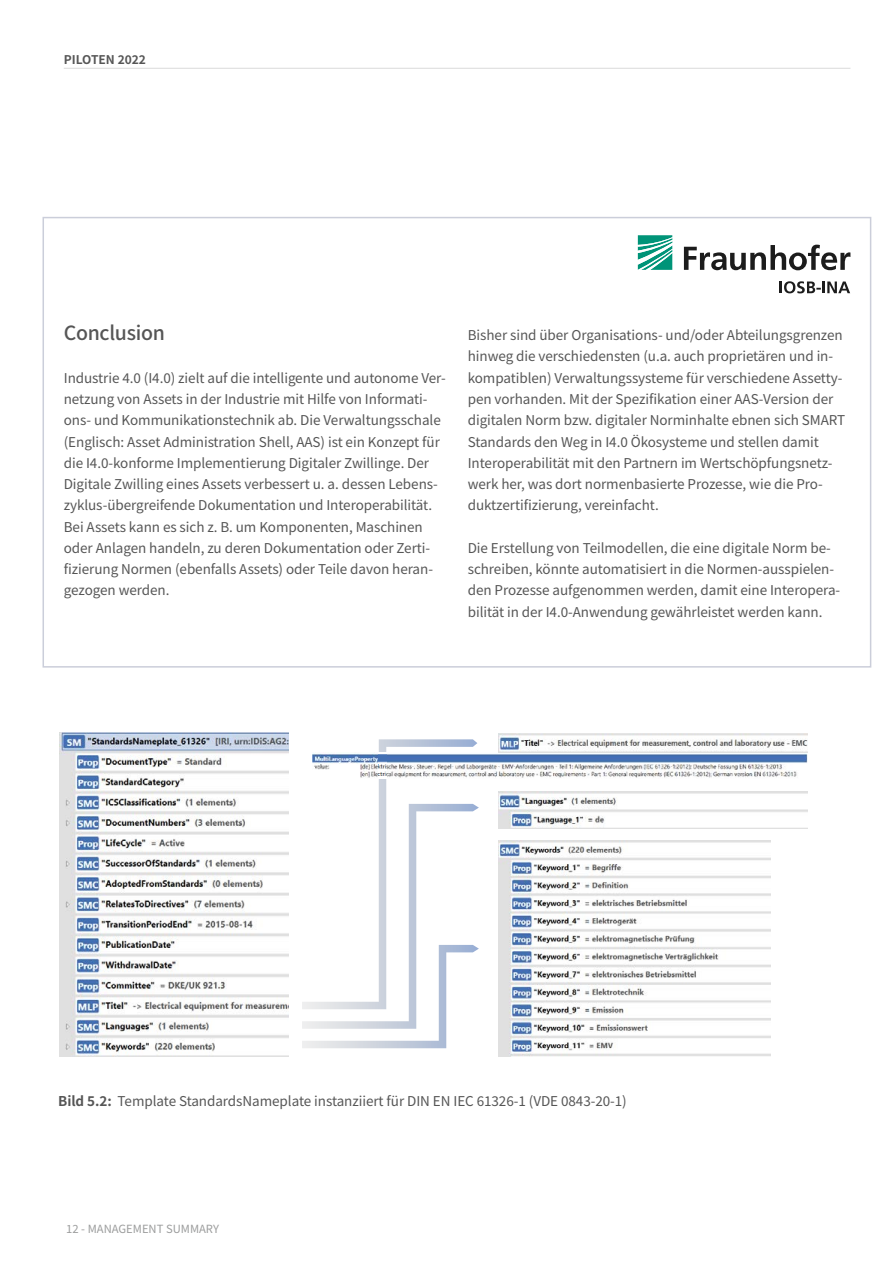
<style>
.page{position:relative;width:893px;height:1263px;background:#fff}
.page>*{position:absolute;margin:0;border:0;box-sizing:border-box;transform-origin:0 0}
._03_Titel_H3_14_EINL{font:500 19.5px "Noto Sans TC";letter-spacing:-.015em;color:#565656}
._06_Fließtext{font:13.5px/21.3px "Noto Sans TC";letter-spacing:-.005em;color:#565656}
._05_KAPITEL_INKS{font:700 12px "Noto Sans TC";color:#565656}
.MASTER_Seitenzahlen{font:11.25px "Noto Sans TC";color:#9c9d9d}
.s1{font-weight:700}
</style>
<div class="page">
<div style="left:43px;top:217px;width:828px;height:451px;border:2px solid #cbceda"></div>
<svg style="left:638px;top:235px;width:34px;height:35px"></svg>
<svg style="left:684px;top:245px;width:166px;height:25px"></svg>
<svg style="left:780px;top:281px;width:70px;height:12px"></svg>
<img style="left:378px;top:739px;width:99px;height:65px">
<img style="left:60px;top:732px;width:229px;height:324px">
<img style="left:498px;top:792px;width:309px;height:36px">
<img style="left:312px;top:752px;width:495px;height:26px">
<img style="left:379px;top:752px;width:7px;height:26px">
<img style="left:498px;top:733px;width:309px;height:20px">
<img style="left:498px;top:841px;width:273px;height:215px">
<img style="left:378px;top:804px;width:101px;height:141px">
<img style="left:302px;top:945px;width:177px;height:103px">
<hr style="left:64px;top:68px;width:786px;height:1px;background:#dadada">
<p class="_05_KAPITEL_INKS" style="left:64px;top:53px;width:84px">PILOTEN 2022</p>
<p class="_03_Titel_H3_14_EINL" style="left:64px;top:322px;width:103px">Conclusion</p>
<p class="_06_Fließtext" style="left:64px;top:367px;width:383px">Industrie 4.0 (I4.0) zielt auf die intelligente und autonome Ver&shy;netzung von Assets in der Industrie mit Hilfe von Informati&shy;ons- und Kommunikationstechnik ab. Die Verwaltungsschale (Englisch: Asset Administration Shell, AAS) ist ein Konzept für die I4.0-konforme Implementierung Digitaler Zwillinge. Der Digitale Zwilling eines Assets verbessert u. a. dessen Lebens&shy;zyklus-übergreifende Dokumentation und Interoperabilität.<br>Bei Assets kann es sich z. B. um Komponenten, Maschinen oder Anlagen handeln, zu deren Dokumentation oder Zerti&shy;fizierung Normen (ebenfalls Assets) oder Teile davon heran&shy;gezogen werden.</p>
<p class="_06_Fließtext" style="left:468px;top:325px;width:379px">Bisher sind über Organisations- und/oder Abteilungsgrenzen hinweg die verschiedensten (u.a. auch proprietären und in&shy;kompatiblen) Verwaltungssysteme für verschiedene Assetty&shy;pen vorhanden. Mit der Spezifikation einer AAS-Version der digitalen Norm bzw. digitaler Norminhalte ebnen sich SMART Standards den Weg in I4.0 Ökosysteme und stellen damit Interoperabilität mit den Partnern im Wertschöpfungsnetz&shy;werk her, was dort normenbasierte Prozesse, wie die Pro&shy;duktzertifizierung, vereinfacht.</p>
<p class="_06_Fließtext" style="left:468px;top:537px;width:374px">Die Erstellung von Teilmodellen, die eine digitale Norm be&shy;schreiben, könnte automatisiert in die Normen-ausspielen&shy;den Prozesse aufgenommen werden, damit eine Interopera&shy;bilität in der I4.0-Anwendung gewährleistet werden kann.</p>
<p class="_06_Fließtext" style="left:58px;top:1090px;width:570px"><span class="s1">Bild 5.2:</span> Template StandardsNameplate instanziiert für DIN EN IEC 61326-1 (VDE 0843-20-1)</p>
<p class="MASTER_Seitenzahlen" style="left:66px;top:1223px;width:154px">12 - MANAGEMENT SUMMARY</p>
</div>
